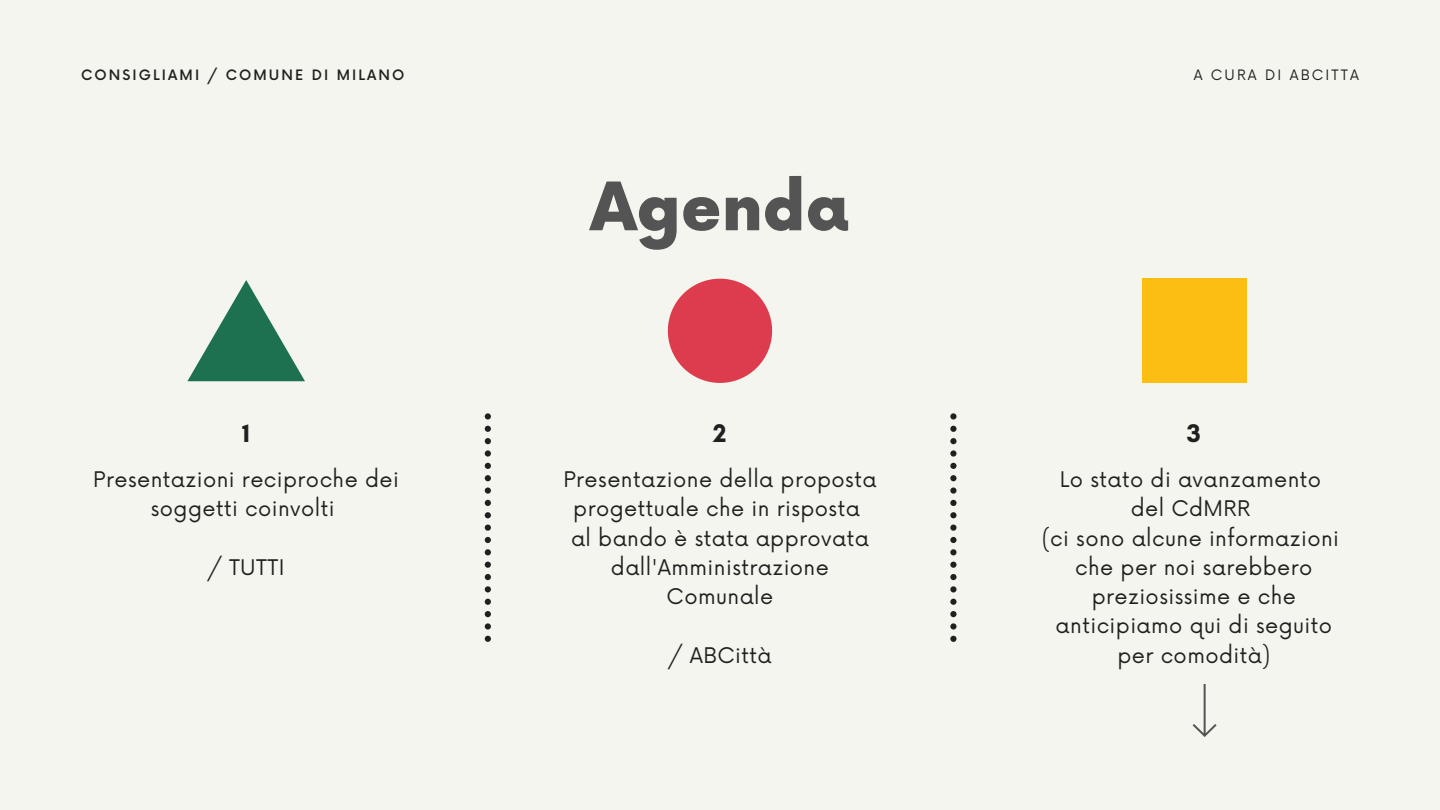
<style>
.page{position:relative;width:1440px;height:810px;background:#f5f5ef}
.page>*{position:absolute;margin:0;border:0;box-sizing:border-box;transform-origin:0 0}
.t1{font:900 65px "Now";color:#545454}
.t2{font:700 26px "Glacial Indifference";color:#202020}
.t3{font:21px/29.2px "Now";letter-spacing:.02em;color:#202020;text-align:center}
.t4{font:500 14px "Now";letter-spacing:.15em;color:#202020}
.t5{font:14px "Now";letter-spacing:.15em;color:#202020}
</style>
<div class="page">
<svg style="left:187px;top:280px;width:118px;height:101px"></svg>
<svg style="left:668px;top:279px;width:104px;height:104px"></svg>
<div style="left:1142px;top:279px;width:104px;height:104px;background:#fdbe14"></div>
<svg style="left:950px;top:413px;width:7px;height:229px"></svg>
<svg style="left:485px;top:413px;width:6px;height:229px"></svg>
<svg style="left:1193px;top:684px;width:24px;height:53px"></svg>
<p class="t4" style="left:81px;top:67px;width:325px">CONSIGLIAMI / COMUNE DI MILANO</p>
<p class="t5" style="left:1194px;top:67px;width:167px">A CURA DI ABCITTA</p>
<p class="t2" style="left:242px;top:417px;width:9px">1</p>
<p class="t3" style="left:93px;top:466px;width:307px">Presentazioni reciproche dei soggetti coinvolti</p>
<p class="t3" style="left:208px;top:554px;width:78px">/ TUTTI</p>
<h1 class="t1" style="left:590px;top:172px;width:261px">Agenda</h1>
<p class="t2" style="left:713px;top:417px;width:15px">2</p>
<p class="t3" style="left:563px;top:466px;width:315px">Presentazione della proposta progettuale che in risposta<br>al bando è stata approvata dall'Amministrazione<br>Comunale</p>
<p class="t3" style="left:668px;top:641px;width:105px">/ ABCittà</p>
<p class="t2" style="left:1187px;top:417px;width:16px">3</p>
<p class="t3" style="left:1042px;top:466px;width:299px">Lo stato di avanzamento del CdMRR<br>(ci sono alcune informazioni che per noi sarebbero preziosissime e che anticipiamo qui di seguito per comodità)</p>
</div>
